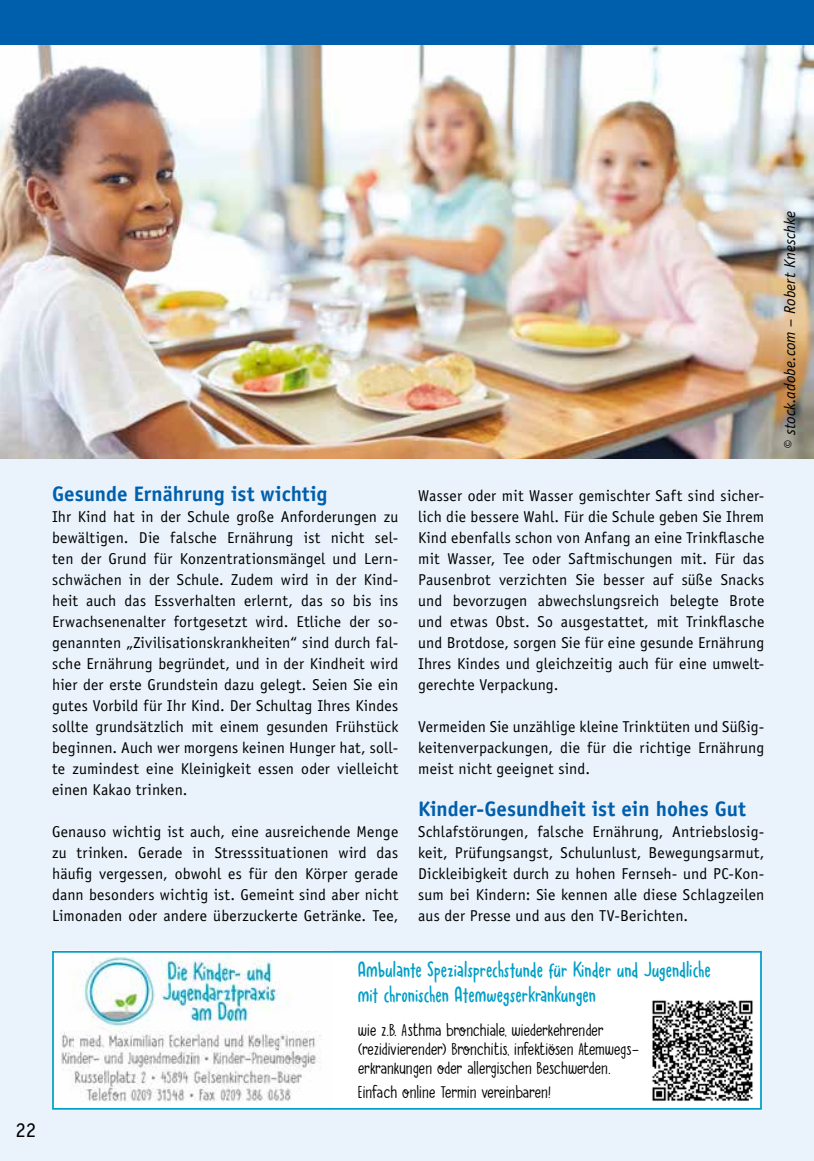
<style>
.page{position:relative;width:814px;height:1161px;background:#eaf3fc}
.page>*{position:absolute;margin:0;border:0;box-sizing:border-box;transform-origin:0 0}
.t1{font:22.75px/24.5px "Chewy Caramel DEMO";color:#009fc7}
.t2{font:700 21px "Officina Sans";color:#005fac}
.t3{font:21px "Officina Sans";color:#000}
.t4{font:15.75px/21px "Officina Sans";letter-spacing:.01em;color:#000;text-align:justify}
.t5{font:italic 15.75px "Officina Sans";letter-spacing:.005em;color:#000}
.t6{font:14.88px/19.2px "DK The Cats Whiskers";letter-spacing:-.02em;color:#000}
.t7{font:14.88px "DK The Cats Whiskers";color:#000}
</style>
<div class="page">
<img style="left:0;top:45px;width:814px;height:414px">
<div style="left:52px;top:951px;width:709px;height:159px;background:#fff"></div>
<img style="left:60px;top:954px;width:261px;height:148px">
<img style="left:652px;top:1000px;width:101px;height:101px">
<div style="left:52px;top:951px;width:709px;height:159px;border:2px solid #009fc7"></div>
<div style="left:0;top:0;width:814px;height:45px;background:#005fac"></div>
<h2 class="t3" style="left:16px;top:1117px;width:22px">22</h2>
<h2 class="t2" style="left:52px;top:480px;width:277px">Gesunde Ernährung ist wichtig</h2>
<p class="t4" style="left:52px;top:506px;width:348px">Ihr Kind hat in der Schule große Anforderungen zu bewältigen. Die falsche Ernährung ist nicht sel&shy;ten der Grund für Konzentrationsmängel und Lern&shy;schwächen in der Schule. Zudem wird in der Kind&shy;heit auch das Essverhalten erlernt, das so bis ins Erwachsenenalter fortgesetzt wird. Etliche der so&shy;genannten „Zivilisationskrankheiten“ sind durch fal&shy;sche Ernährung begründet, und in der Kindheit wird hier der erste Grundstein dazu gelegt. Seien Sie ein gutes Vorbild für Ihr Kind. Der Schultag Ihres Kindes sollte grundsätzlich mit einem gesunden Frühstück beginnen. Auch wer morgens keinen Hunger hat, soll&shy;te zumindest eine Kleinigkeit essen oder vielleicht einen Kakao trinken.</p>
<p class="t4" style="left:52px;top:821px;width:348px">Genauso wichtig ist auch, eine ausreichende Menge zu trinken. Gerade in Stresssituationen wird das häufig vergessen, obwohl es für den Körper gerade dann besonders wichtig ist. Gemeint sind aber nicht Limonaden oder andere überzuckerte Getränke. Tee,</p>
<p class="t4" style="left:418px;top:485px;width:348px">Wasser oder mit Wasser gemischter Saft sind sicher&shy;lich die bessere Wahl. Für die Schule geben Sie Ihrem Kind ebenfalls schon von Anfang an eine Trinkflasche mit Wasser, Tee oder Saftmischungen mit. Für das Pausenbrot verzichten Sie besser auf süße Snacks und bevorzugen abwechslungsreich belegte Brote und etwas Obst. So ausgestattet, mit Trinkflasche und Brotdose, sorgen Sie für eine gesunde Ernährung Ihres Kindes und gleichzeitig auch für eine umwelt&shy;gerechte Verpackung.</p>
<p class="t4" style="left:418px;top:716px;width:348px">Vermeiden Sie unzählige kleine Trinktüten und Süßig&shy;keitenverpackungen, die für die richtige Ernährung meist nicht geeignet sind.</p>
<h2 class="t2" style="left:418px;top:795px;width:329px">Kinder-Gesundheit ist ein hohes Gut</h2>
<p class="t4" style="left:418px;top:821px;width:348px">Schlafstörungen, falsche Ernährung, Antriebslosig&shy;keit, Prüfungsangst, Schulunlust, Bewegungsarmut, Dickleibigkeit durch zu hohen Fernseh- und PC-Kon&shy;sum bei Kindern: Sie kennen alle diese Schlagzeilen aus der Presse und aus den TV-Berichten.</p>
<h1 class="t1" style="left:358px;top:958px;width:354px">Ambulante Spezialsprechstunde für Kinder und Jugendliche mit chronischen Atemwegserkrankungen</h1>
<p class="t6" style="left:358px;top:1021px;width:283px">wie z.B. Asthma bronchiale, wiederkehrender (rezidivierender) Bronchitis, infektiösen Atemwegs&shy;erkrankungen oder allergischen Beschwerden.</p>
<p class="t7" style="left:358px;top:1084px;width:194px">Einfach online Termin vereinbaren!</p>
<p class="t5" style="left:780px;top:449px;width:239px;rotate:-90deg">© stock.adobe.com – Robert Kneschke</p>
</div>
